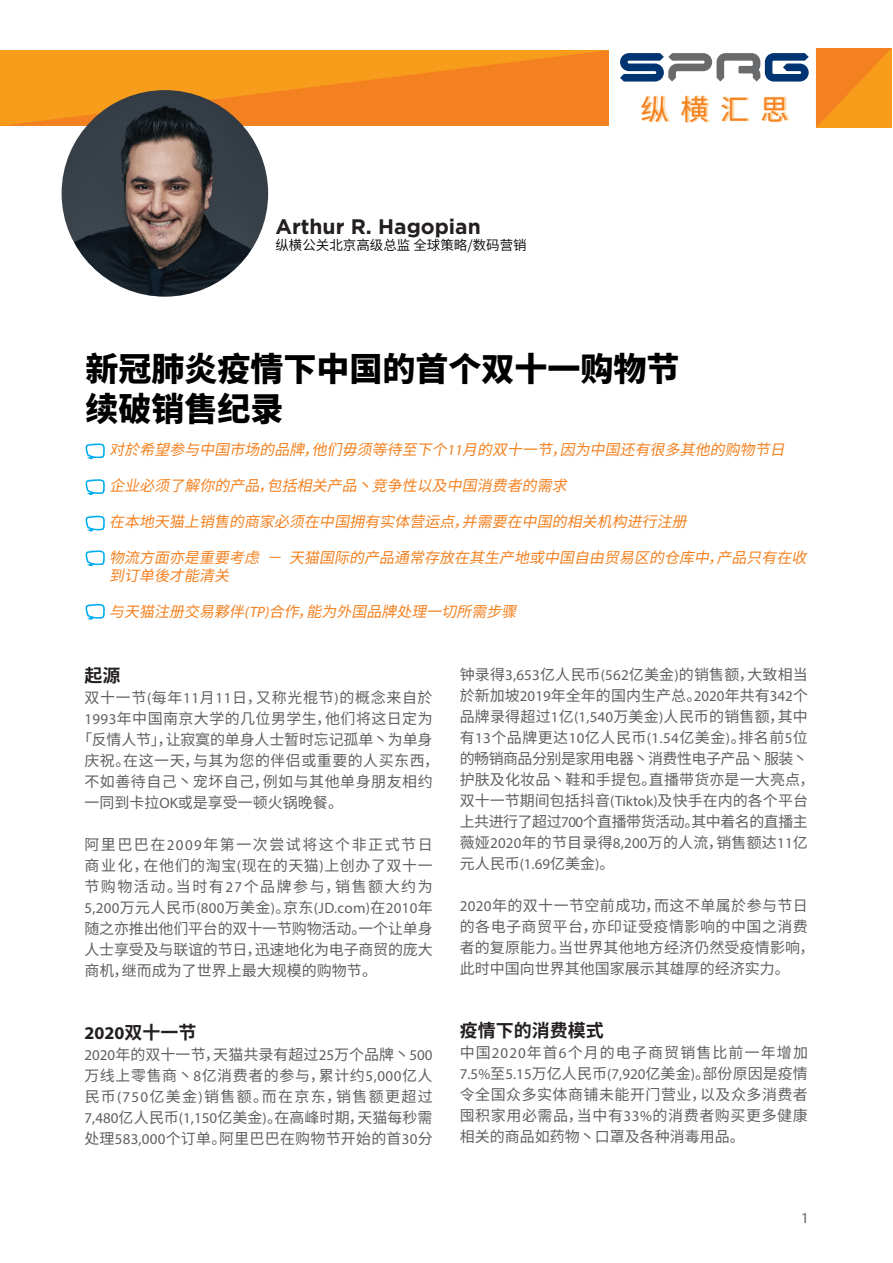
<style>
.page{position:relative;width:893px;height:1263px;background:#fff}
.page>*{position:absolute;margin:0;border:0;box-sizing:border-box;transform-origin:0 0}
.t1{font:900 33px/39.6px "Noto Sans Hans";color:#000}
.t2{font:28.5px "Noto Sans Hans";color:#f48120}
.t3{font:700 21px "Gotham Pro";color:#231f20}
.t4{font:700 18px "Noto Sans Hans";color:#231f20}
.t5{font:700 18px "Myriad Pro";color:#231f20}
.t6{font:15px/21px "Noto Sans Hans";letter-spacing:.015em;color:#606060;text-align:justify}
.t7{font:italic 15px/18px "Noto Sans Hans";color:#f48120}
.t8{font:15px "Myriad Pro";letter-spacing:.02em;color:#606060}
.t9{font:15px "Noto Sans Hans";letter-spacing:.045em;color:#606060}
.t10{font:15px "Noto Sans Hans";letter-spacing:-.01em;color:#606060}
.t11{font:15px "Noto Sans Hans";letter-spacing:.035em;color:#606060}
.t12{font:15px "Myriad Pro";color:#5f6062}
.t13{font:600 13.5px "Noto Sans Hans";color:#000}
.s1{font-family:"Myriad Pro"}
.s2{font-family:"Noto Sans Hans"}
</style>
<div class="page">
<svg style="left:1px;top:50px;width:608px;height:76px;fill:#f89c1c"></svg>
<svg style="left:816px;top:48px;width:76px;height:80px"></svg>
<svg style="left:620px;top:53px;width:189px;height:29px"></svg>
<img style="left:62px;top:90px;width:206px;height:207px;border-radius:103px">
<svg style="left:85px;top:443px;width:20px;height:16px"></svg>
<svg style="left:85px;top:479px;width:20px;height:16px"></svg>
<svg style="left:85px;top:515px;width:20px;height:16px"></svg>
<svg style="left:85px;top:550px;width:20px;height:16px"></svg>
<svg style="left:85px;top:603px;width:20px;height:16px"></svg>
<svg style="left:642px;top:96px;width:28px;height:27px"></svg>
<svg style="left:682px;top:96px;width:27px;height:27px"></svg>
<svg style="left:722px;top:96px;width:27px;height:26px"></svg>
<svg style="left:763px;top:97px;width:26px;height:25px"></svg>
<h3 class="t3" style="left:275px;top:214px;width:207px">Arthur R. Hagopian</h3>
<p class="t13" style="left:275px;top:238px;width:253px">纵横公关北京高级总监 全球策略/数码营销</p>
<h2 class="t2" style="left:640px;top:93px;width:150px">纵横汇思</h2>
<h1 class="t1" style="left:85px;top:350px;width:595px">新冠肺炎疫情下中国的首个双十一购物节续破销售纪录</h1>
<p class="t7" style="left:109px;top:441px;width:684px">对於希望参与中国市场的品牌，他们毋须等待至下个<span class="s1">1 1</span> 月的双十一节，因为中国还有很多其他的购物节日</p>
<p class="t7" style="left:109px;top:477px;width:467px">企业必须了解你的产品，包括相关产品丶竞争性以及中国消费者的需求</p>
<p class="t7" style="left:109px;top:513px;width:587px">在本地天猫上销售的商家必须在中国拥有实体营运点，并需要在中国的相关机构进行注册</p>
<p class="t7" style="left:109px;top:549px;width:706px">物流方面亦是重要考虑－天猫国际的产品通常存放在其生产地或中国自由贸易区的仓库中，产品只有在收到订单後才能清关</p>
<p class="t7" style="left:109px;top:603px;width:416px">与天猫注册交易夥伴<span class="s1">(TP)</span>合作，能为外国品牌处理一切所需步骤</p>
<p class="t4" style="left:84px;top:665px;width:37px">起源</p>
<p class="t9" style="left:84px;top:689px;width:350px">双十一节<span class="s1">(</span>每年<span class="s1">11</span>月<span class="s1">11</span>日，又称光棍节<span class="s1">)</span>的概念来自於</p>
<p class="t6" style="left:84px;top:708px;width:350px"><span class="s1">1993</span>年中国南京大学的几位男学生，他们将这日定为</p>
<p class="t10" style="left:77px;top:731px;width:357px">「反情人节」，让寂寞的单身人士暂时忘记孤单丶为单身</p>
<p class="t6" style="left:84px;top:750px;width:356px">庆祝。在这一天，与其为您的伴侣或重要的人买东西，</p>
<p class="t11" style="left:84px;top:773px;width:350px">不如善待自己丶宠坏自己，例如与其他单身朋友相约</p>
<p class="t6" style="left:84px;top:792px;width:260px">一同到卡拉<span class="s1">OK</span>或是享受一顿火锅晚餐。</p>
<p class="t6" style="left:84px;top:834px;width:350px">阿里巴巴在<span class="s1">2009</span>年第一次尝试将这个非正式节日商业化，在他们的淘宝<span class="s1">(</span>现在的天猫<span class="s1">)</span>上创办了双十一节购物活动。当时有<span class="s1">27</span>个品牌参与，销售额大约为</p>
<p class="t8" style="left:84px;top:899px;width:350px">5,200<span class="s2">万元人民币</span>(800<span class="s2">万美金</span>)<span class="s2">。京东</span>(JD.com)<span class="s2">在</span>2010<span class="s2">年</span></p>
<p class="t6" style="left:84px;top:918px;width:350px">随之亦推出他们平台的双十一节购物活动。一个让单身人士享受及与联谊的节日，迅速地化为电子商贸的庞大商机，继而成为了世界上最大规模的购物节。</p>
<p class="t5" style="left:84px;top:1021px;width:113px">2020<span class="s2">双十一节</span></p>
<p class="t6" style="left:84px;top:1044px;width:350px"><span class="s1">2020</span>年的双十一节，天猫共录有超过<span class="s1">25</span>万个品牌丶<span class="s1">500</span>万线上零售商丶<span class="s1">8</span>亿消费者的参与，累计约<span class="s1">5,000</span>亿人民币<span class="s1">(750</span>亿美金<span class="s1">)</span>销售额。而在京东，销售额更超过<span class="s1">7,480</span>亿人民币<span class="s1">(1,150</span>亿美金<span class="s1">)</span>。在高峰时期，天猫每秒需处理<span class="s1">583,000</span>个订单。阿里巴巴在购物节开始的首<span class="s1">30</span>分</p>
<p class="t6" style="left:460px;top:664px;width:356px;text-align:left">钟录得<span class="s1">3,653</span>亿人民币<span class="s1">(562</span>亿美金<span class="s1">)</span>的销售额，大致相当於新加坡<span class="s1">2019</span>年全年的国内生产总。<span class="s1">2020</span>年共有<span class="s1">342</span>个品牌录得超过<span class="s1">1</span>亿<span class="s1">(1,540</span>万美金<span class="s1">)</span>人民币的销售额，其中有<span class="s1">13</span>个品牌更达<span class="s1">10</span>亿人民币<span class="s1">(1.54</span>亿美金<span class="s1">)</span>。排名前<span class="s1">5</span>位的畅销商品分别是家用电器丶消费性电子产品丶服装丶护肤及化妆品丶鞋和手提包。直播带货亦是一大亮点，双十一节期间包括抖音<span class="s1">(Tiktok)</span>及快手在内的各个平台上共进行了超过<span class="s1">700</span>个直播带货活动。其中着名的直播主薇娅<span class="s1">2020</span>年的节目录得<span class="s1">8,200</span>万的人流，销售额达<span class="s1">11</span>亿元人民币<span class="s1">(1.69</span>亿美金<span class="s1">)</span>。</p>
<p class="t6" style="left:460px;top:895px;width:356px;text-align:left"><span class="s1">2020</span>年的双十一节空前成功，而这不单属於参与节日的各电子商贸平台，亦印证受疫情影响的中国之消费者的复原能力。当世界其他地方经济仍然受疫情影响，此时中国向世界其他国家展示其雄厚的经济实力。</p>
<p class="t4" style="left:460px;top:1020px;width:145px">疫情下的消费模式</p>
<p class="t6" style="left:460px;top:1042px;width:350px">中国<span class="s1">2020</span>年首<span class="s1">6</span>个月的电子商贸销售比前一年增加<span class="s1">7.5%</span>至<span class="s1">5.15</span>万亿人民币<span class="s1">(7,920</span>亿美金<span class="s1">)</span>。部份原因是疫情令全国众多实体商铺未能开门营业，以及众多消费者囤积家用必需品，当中有<span class="s1">33%</span>的消费者购买更多健康相关的商品如药物丶口罩及各种消毒用品。</p>
<p class="t12" style="left:801px;top:1209px;width:9px">1</p>
</div>
